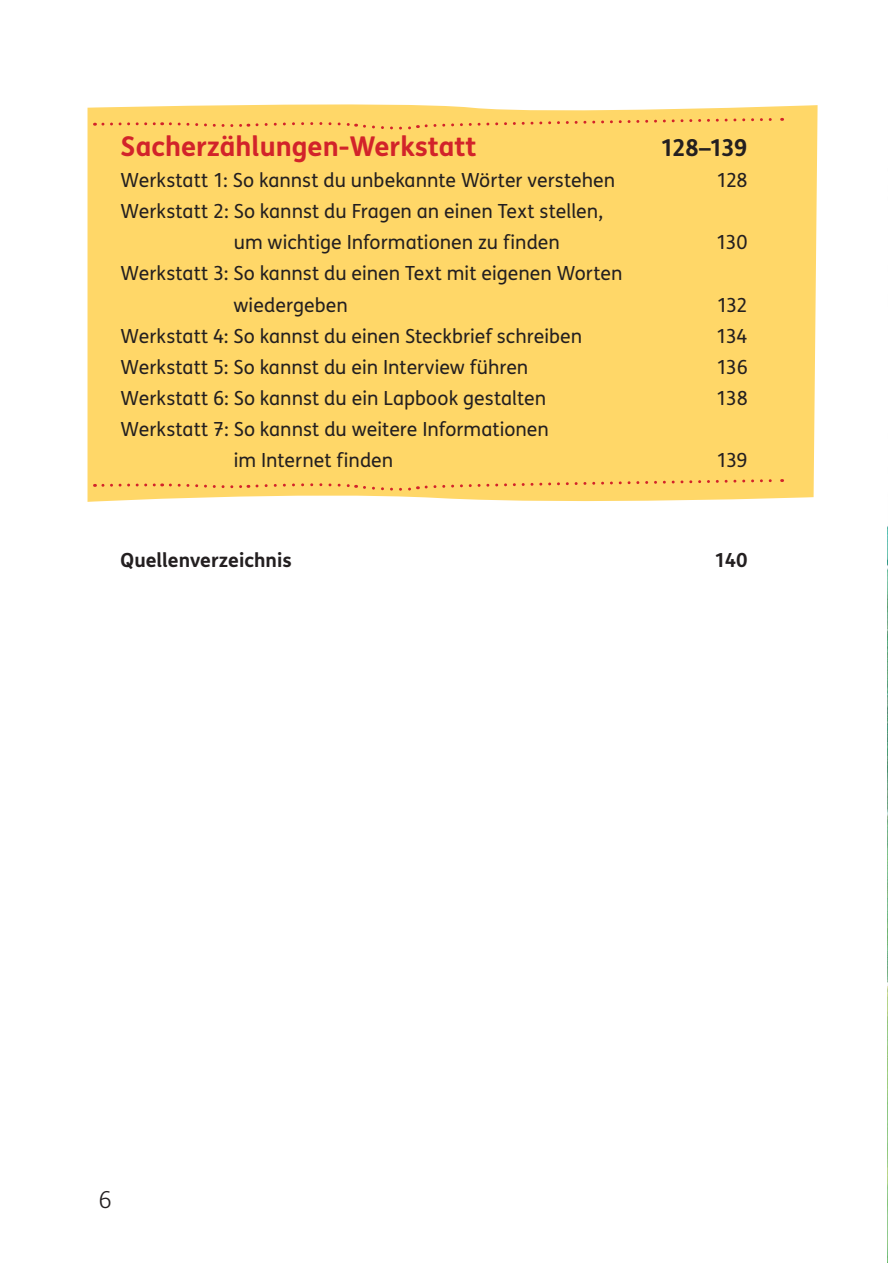
<style>
.page{position:relative;width:893px;height:1263px;background:#fff}
.page>*{position:absolute;margin:0;border:0;box-sizing:border-box;transform-origin:0 0}
.t1{font:700 27.3px "FS Klett GSV";color:#d2232a}
.t2{font:700 23.4px "FS Klett GSV";letter-spacing:-.065em;color:#231f20}
.t3{font:300 23.4px "FS Klett GSV";color:#231f20}
.t4{font:19.5px/31.2px "FS Klett GSV";color:#231f20}
.t5{font:700 19.5px "FS Klett GSV";color:#231f20}
</style>
<div class="page">
<img style="left:887px;top:526px;width:1px;height:737px">
<div style="left:88px;top:104px;width:729px;height:398px;background:#ffd768"></div>
<svg style="left:94px;top:116px;width:688px;height:14px;background:#fccd64"></svg>
<svg style="left:94px;top:478px;width:688px;height:13px;background:#fccc64"></svg>
<h1 class="t1" style="left:121px;top:135px;width:357px">Sacherzählungen-Werkstatt</h1>
<p class="t2" style="left:660px;top:138px;width:89px">128–139</p>
<p class="t4" style="left:121px;top:166px;width:496px">Werkstatt 1: So kannst du unbekannte Wörter verstehen</p>
<p class="t4" style="left:716px;top:166px;width:33px">128</p>
<p class="t4" style="left:234px;top:197px;width:371px;text-indent:-113px">Werkstatt 2: So kannst du Fragen an einen Text stellen, um wichtige Informationen zu finden</p>
<p class="t4" style="left:716px;top:228px;width:33px">130</p>
<p class="t4" style="left:233px;top:260px;width:391px;text-indent:-113px">Werkstatt 3: So kannst du einen Text mit eigenen Worten wiedergeben</p>
<p class="t4" style="left:717px;top:291px;width:33px">132</p>
<p class="t4" style="left:121px;top:322px;width:463px">Werkstatt 4: So kannst du einen Steckbrief schreiben</p>
<p class="t4" style="left:716px;top:322px;width:33px">134</p>
<p class="t4" style="left:121px;top:353px;width:409px">Werkstatt 5: So kannst du ein Interview führen</p>
<p class="t4" style="left:716px;top:353px;width:33px">136</p>
<p class="t4" style="left:121px;top:384px;width:427px">Werkstatt 6: So kannst du ein Lapbook gestalten</p>
<p class="t4" style="left:716px;top:384px;width:33px">138</p>
<p class="t4" style="left:234px;top:415px;width:317px;text-indent:-113px">Werkstatt 7: So kannst du weitere Informationen im Internet finden</p>
<p class="t4" style="left:716px;top:446px;width:33px">139</p>
<p class="t5" style="left:121px;top:552px;width:173px">Quellenverzeichnis</p>
<p class="t5" style="left:714px;top:552px;width:35px">140</p>
<p class="t3" style="left:99px;top:1187px;width:15px">6</p>
</div>
